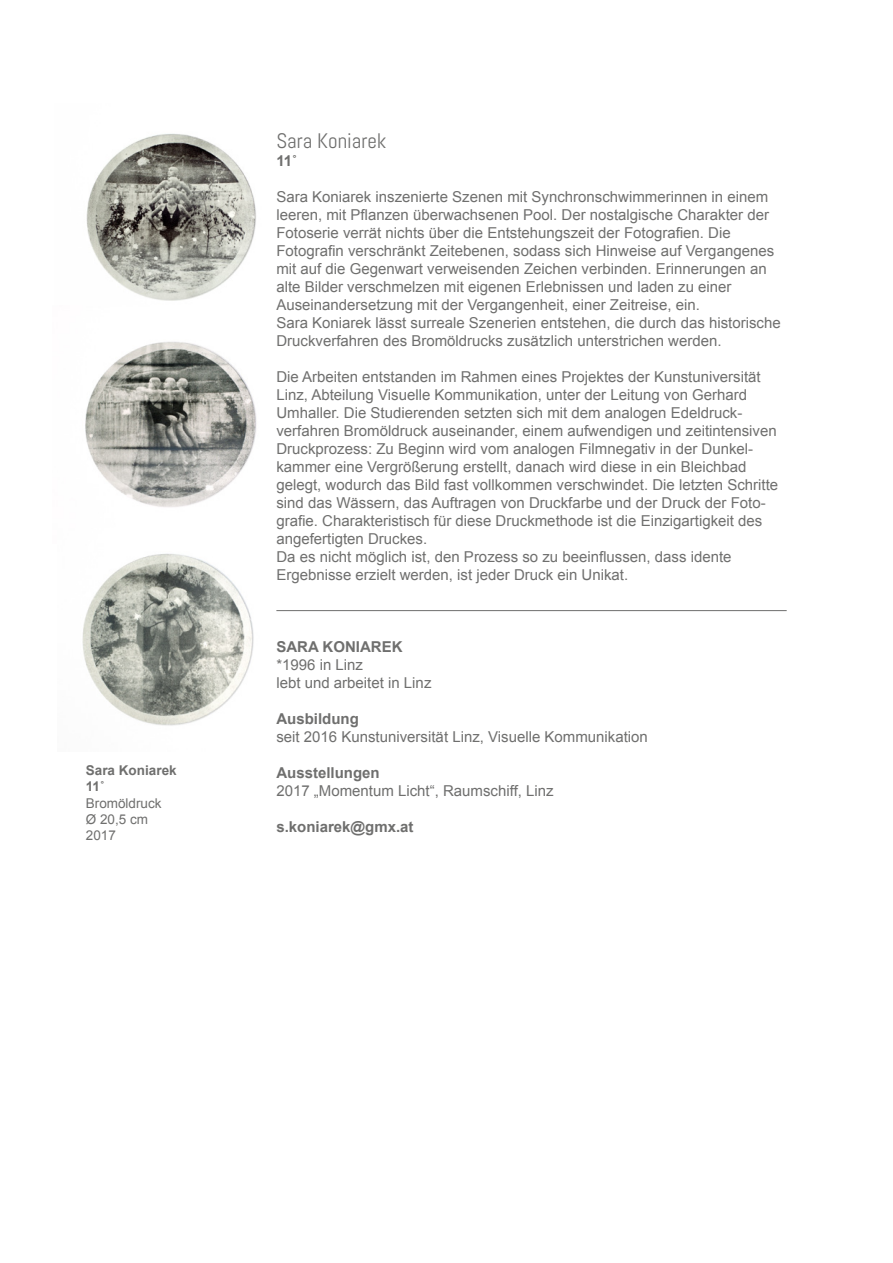
<style>
.page{position:relative;width:893px;height:1263px;background:#fff}
.page>*{position:absolute;margin:0;border:0;box-sizing:border-box;transform-origin:0 0}
.t1{font:21px "Abel";color:#6f6f6e}
.t2{font:15px/18px "Arial";color:#6f6f6e}
.t3{font:700 15px "Arial";color:#6f6f6e}
.t4{font:13.5px/16.2px "Arial";color:#6f6f6e}
.t5{font:700 13.5px/16.2px "Arial";color:#6f6f6e}
</style>
<div class="page">
<img style="left:86px;top:133px;width:170px;height:168px">
<img style="left:85px;top:341px;width:172px;height:166px">
<img style="left:82px;top:553px;width:198px;height:173px">
<hr style="left:276px;top:610px;width:511px;height:1px;background:#6f6f6e">
<p class="t5" style="left:86px;top:763px;width:92px">Sara Koniarek<br>11˚</p>
<p class="t4" style="left:86px;top:795px;width:77px">Bromöldruck<br>Ø 20,5 cm<br>2017</p>
<h1 class="t1" style="left:276px;top:128px;width:112px">Sara Koniarek</h1>
<p class="t3" style="left:276px;top:151px;width:22px">11˚</p>
<p class="t2" style="left:276px;top:188px;width:506px">Sara Koniarek inszenierte Szenen mit Synchronschwimmerinnen in einem leeren, mit Pflanzen überwachsenen Pool. Der nostalgische Charakter der Fotoserie verrät nichts über die Entstehungszeit der Fotografien. Die Fotografin verschränkt Zeitebenen, sodass sich Hinweise auf Vergangenes mit auf die Gegenwart verweisenden Zeichen verbinden. Erinnerungen an alte Bilder verschmelzen mit eigenen Erlebnissen und laden zu einer Auseinandersetzung mit der Vergangenheit, einer Zeitreise, ein.<br>Sara Koniarek lässt surreale Szenerien entstehen, die durch das historische Druckverfahren des Bromöldrucks zusätzlich unterstrichen werden.</p>
<p class="t2" style="left:276px;top:368px;width:503px">Die Arbeiten entstanden im Rahmen eines Projektes der Kunstuniversität Linz, Abteilung Visuelle Kommunikation, unter der Leitung von Gerhard Umhaller. Die Studierenden setzten sich mit dem analogen Edeldruck&shy;verfahren Bromöldruck auseinander, einem aufwendigen und zeitintensiven Druckprozess: Zu Beginn wird vom analogen Filmnegativ in der Dunkel&shy;kammer eine Vergrößerung erstellt, danach wird diese in ein Bleichbad gelegt, wodurch das Bild fast vollkommen verschwindet. Die letzten Schritte sind das Wässern, das Auftragen von Druckfarbe und der Druck der Foto&shy;grafie. Charakteristisch für diese Druckmethode ist die Einzigartigkeit des angefertigten Druckes.<br>Da es nicht möglich ist, den Prozess so zu beeinflussen, dass idente Ergebnisse erzielt werden, ist jeder Druck ein Unikat.</p>
<p class="t3" style="left:276px;top:637px;width:128px">SARA KONIAREK</p>
<p class="t2" style="left:276px;top:656px;width:157px">*1996 in Linz<br>lebt und arbeitet in Linz</p>
<p class="t3" style="left:276px;top:709px;width:84px">Ausbildung</p>
<p class="t2" style="left:276px;top:728px;width:373px">seit 2016 Kunstuniversität Linz, Visuelle Kommunikation</p>
<p class="t3" style="left:276px;top:763px;width:105px">Ausstellungen</p>
<p class="t2" style="left:276px;top:782px;width:279px">2017 „Momentum Licht“, Raumschiff, Linz</p>
<p class="t3" style="left:276px;top:817px;width:139px">s.koniarek@gmx.at</p>
</div>
